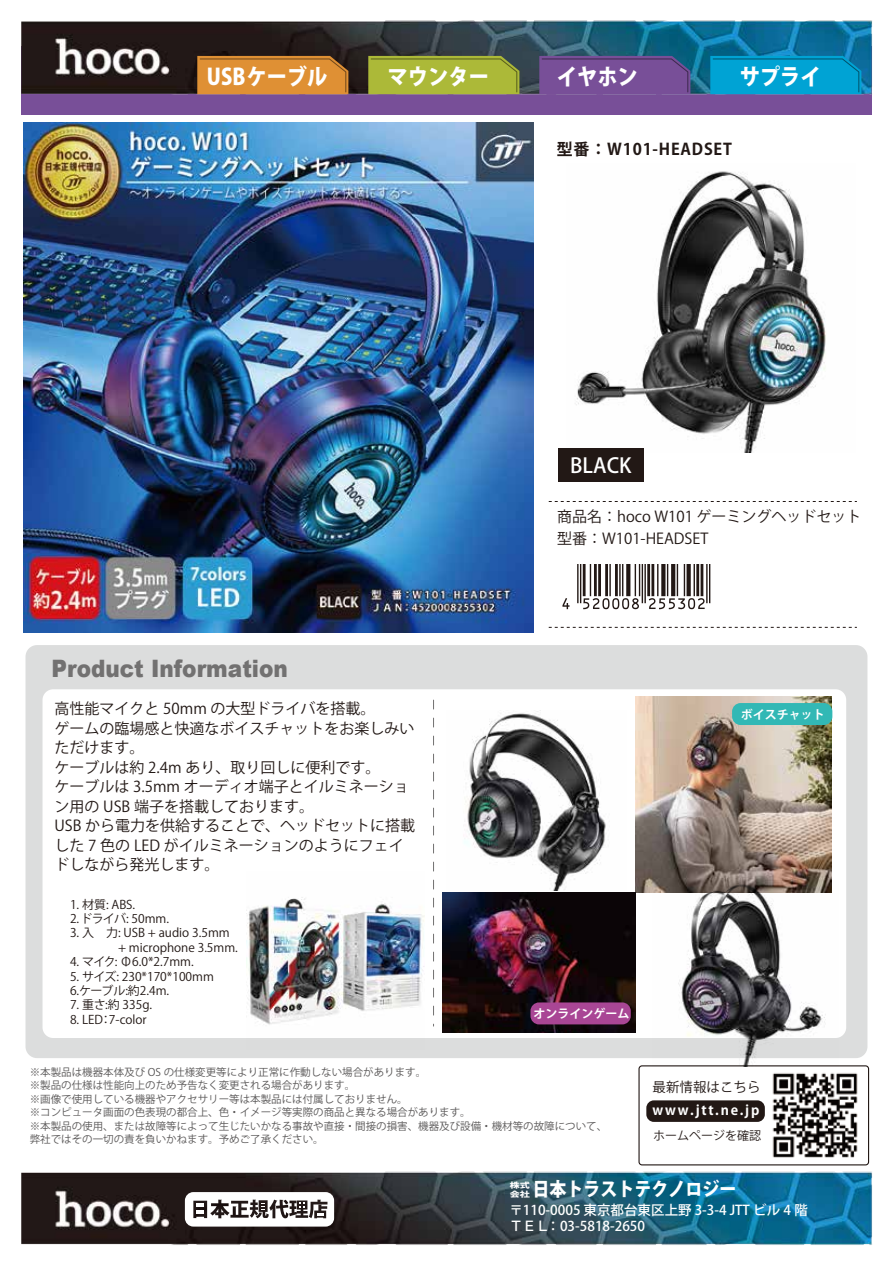
<style>
.page{position:relative;width:893px;height:1263px;background:#fff}
.page>*{position:absolute;margin:0;border:0;box-sizing:border-box;transform-origin:0 0}
.t1{font:900 24px "Arial";color:#727171;scale:.9 1}
.t2{font:800 22.5px "Koz Go Pro";color:#fff;scale:.9 1}
.t3{font:500 20.55px "Koz Go Pro";color:#fff}
.t4{font:800 18.9px "Koz Go Pro";color:#fff;scale:.9 1}
.t5{font:700 16.05px "Koz Go Pro";letter-spacing:.05em;color:#221815}
.t6{font:15px/19.5px "Koz Go Pro";color:#221815}
.t7{font:500 13.5px/16.5px "Koz Go Pro";color:#fff}
.t8{font:700 13.5px "Koz Go Pro";letter-spacing:.13em;color:#fff}
.t9{font:13.5px "Koz Go Pro";color:#221815}
.t10{font:12px/14.4px "Koz Go Pr 6 N";color:#221815}
.t11{font:700 12px "Koz Go Pro";color:#fff}
.t12{font:12px "Koz Go Pr 6 N";letter-spacing:-.035em;color:#221815}
.t13{font:12px "Koz Go Pro";color:#221815}
.t14{font:10.5px/13.5px "Koz Go Pro";color:#595757}
.t15{font:800 7.5px/8.9px "Koz Go Pro";color:#fff;scale:1.33 1}
</style>
<div class="page">
<svg style="left:549px;top:501px;width:308px;height:1px"></svg>
<svg style="left:549px;top:627px;width:308px;height:1px"></svg>
<div style="left:26px;top:645px;width:841px;height:413px;background:#dcdddd;border-radius:12px"></div>
<div style="left:43px;top:689px;width:803px;height:349px;background:#fff;border-radius:11px"></div>
<svg style="left:433px;top:700px;width:1px;height:326px"></svg>
<img style="left:23px;top:426px;width:510px;height:207px">
<svg style="left:562px;top:565px;width:148px;height:44px"></svg>
<img style="left:671px;top:426px;width:94px;height:26px">
<div style="left:558px;top:448px;width:86px;height:34px;background:#221815"></div>
<img style="left:246px;top:897px;width:178px;height:128px">
<img style="left:635px;top:696px;width:197px;height:197px">
<img style="left:464px;top:710px;width:142px;height:180px">
<img style="left:442px;top:892px;width:194px;height:140px">
<img style="left:652px;top:880px;width:180px;height:152px">
<div style="left:732px;top:703px;width:100px;height:22px;background:#32b8b5;border-radius:9px"></div>
<div style="left:530px;top:1002px;width:101px;height:22px;background:#a94695;border-radius:9px"></div>
<img style="left:21px;top:20px;width:852px;height:406px">
<img style="left:21px;top:1032px;width:852px;height:213px">
<svg style="left:185px;top:1192px;width:149px;height:34px"></svg>
<svg style="left:197px;top:56px;width:151px;height:38px;background:#d68a32"></svg>
<svg style="left:368px;top:56px;width:151px;height:38px;background:#a6b337"></svg>
<svg style="left:539px;top:56px;width:151px;height:38px;background:#734e94"></svg>
<svg style="left:710px;top:56px;width:151px;height:38px;background:#009fcf"></svg>
<h2 class="t2" style="left:207px;top:63px;width:135px">USBケーブル</h2>
<h2 class="t2" style="left:388px;top:63px;width:114px">マウンター</h2>
<h2 class="t2" style="left:557px;top:63px;width:91px">イヤホン</h2>
<h2 class="t2" style="left:740px;top:63px;width:92px">サプライ</h2>
<h3 class="t5" style="left:557px;top:139px;width:177px">型番：W101-HEADSET</h3>
<h3 class="t3" style="left:570px;top:453px;width:63px">BLACK</h3>
<h1 class="t1" style="left:52px;top:651px;width:264px">Product Information</h1>
<h3 class="t6" style="left:55px;top:699px;width:362px">高性能マイクと 50mm の大型ドライバを搭載。<br>ゲームの臨場感と快適なボイスチャットをお楽しみいただけます。<br>ケーブルは約 2.4m あり、取り回しに便利です。<br>ケーブルは 3.5mm オーディオ端子とイルミネーション用の USB 端子を搭載しております。<br>USB から電力を供給することで、ヘッドセットに搭載した 7 色の LED がイルミネーションのようにフェイドしながら発光します。</h3>
<p class="t10" style="left:70px;top:897px;width:67px">1. 材質: ABS.</p>
<p class="t12" style="left:70px;top:912px;width:100px">2. ドライバ: 50mm.</p>
<p class="t10" style="left:70px;top:926px;width:169px">3. 入　力: USB + audio 3.5mm　　　　+ microphone 3.5mm.</p>
<p class="t10" style="left:70px;top:955px;width:125px">4. マイク: Φ6.0*2.7mm.</p>
<p class="t10" style="left:70px;top:969px;width:145px">5. サイズ: 230*170*100mm<br>6.ケーブル:約2.4m.</p>
<p class="t10" style="left:70px;top:998px;width:84px">7. 重さ:約 335g.</p>
<p class="t10" style="left:70px;top:1012px;width:78px">8. LED：7-color</p>
<h3 class="t6" style="left:557px;top:505px;width:306px;line-height:22.5px">商品名：hoco W101 ゲーミングヘッドセット型番：W101-HEADSET</h3>
<p class="t11" style="left:741px;top:707px;width:85px">ボイスチャット</p>
<p class="t11" style="left:533px;top:1006px;width:97px">オンラインゲーム</p>
<p class="t14" style="left:30px;top:1065px;width:579px">※本製品は機器本体及び OS の仕様変更等により正常に作動しない場合があります。<br>※製品の仕様は性能向上のため予告なく変更される場合があります。<br>※画像で使用している機器やアクセサリー等は本製品には付属しておりません。<br>※コンピュータ画面の色表現の都合上、色・イメージ等実際の商品と異なる場合があります。<br>※本製品の使用、または故障等によって生じたいかなる事故や直接・間接の損害、機器及び設備・機材等の故障について、弊社ではその一切の責を負いかねます。予めご了承ください。</p>
<p class="t9" style="left:653px;top:1078px;width:109px">最新情報はこちら</p>
<p class="t13" style="left:653px;top:1127px;width:109px">ホームページを確認</p>
<p class="t8" style="left:652px;top:1101px;width:108px">www.jtt.ne.jp</p>
<p class="t15" style="left:510px;top:1181px;width:17px">株式会社</p>
<h3 class="t4" style="left:533px;top:1177px;width:228px">日本トラストテクノロジー</h3>
<p class="t7" style="left:509px;top:1202px;width:300px">〒110-0005 東京都台東区上野 3-3-4 JTT ビル 4 階<br>ＴＥＬ：03-5818-2650</p>
</div>
